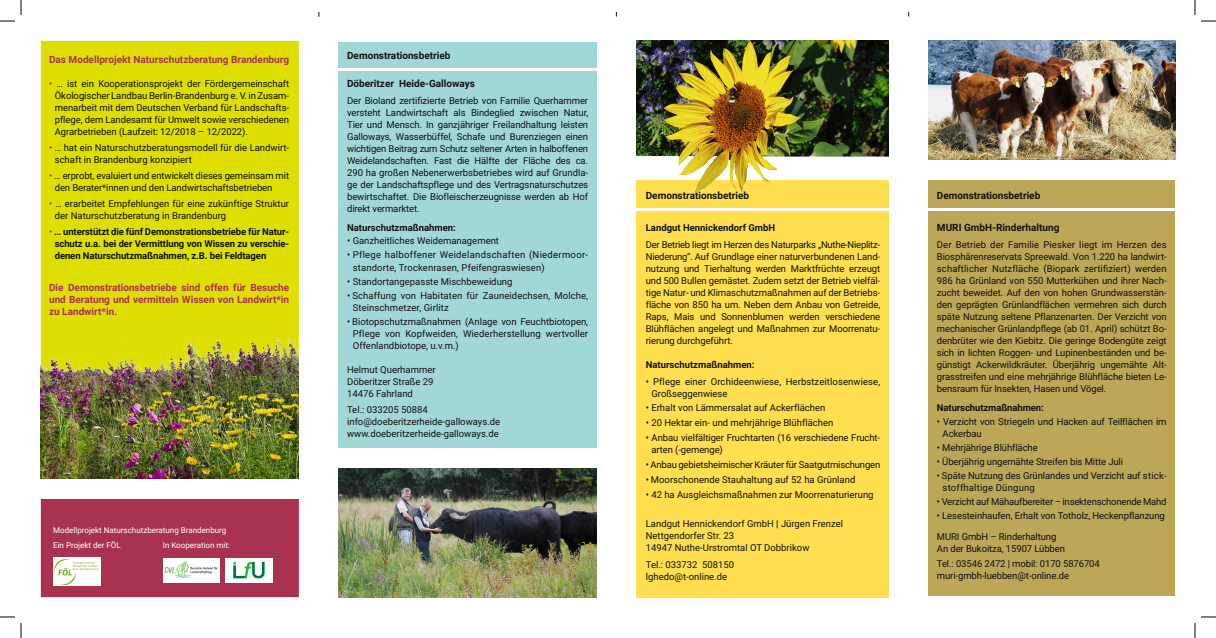
<style>
.page{position:relative;width:1216px;height:638px;background:#fff}
.page>*{position:absolute;margin:0;border:0;box-sizing:border-box;transform-origin:0 0}
.t1{font:700 10px/12px "Roboto";color:#aa3251;text-align:justify}
.t2{font:700 10px "Roboto";color:#11110f}
.t3{font:9.5px/12px "Roboto";color:#11110f}
.t4{font:700 9.5px/12px "Roboto";letter-spacing:-.01em;color:#11110f;text-align:justify}
.t5{font:9.5px "Roboto";letter-spacing:-.02em;color:#11110f}
.t6{font:9.5px/12px "Roboto";letter-spacing:.03em;color:#11110f}
.t7{font:8px/15px "Roboto";color:#fff}
.s1{color:#aa3251}
.s2{font-weight:400;color:#aa3251}
.s3{font-weight:700}
</style>
<div class="page">
<div style="left:636px;top:180px;width:252px;height:416px;background:#ffde4f"></div>
<div style="left:928px;top:171px;width:247px;height:424px;background:#bba757"></div>
<img style="left:928px;top:41px;width:247px;height:119px">
<div style="left:338px;top:42px;width:258px;height:420px;background:#a2d7d8"></div>
<img style="left:338px;top:468px;width:258px;height:128px">
<div style="left:331px;top:447px;width:274px;height:20px;background:#fff"></div>
<img style="left:636px;top:41px;width:252px;height:153px">
<div style="left:903px;top:160px;width:274px;height:20px;background:#fff"></div>
<div style="left:41px;top:41px;width:258px;height:293px;background:#dedf00"></div>
<div style="left:41px;top:499px;width:258px;height:97px;background:#aa3251"></div>
<div style="left:53px;top:557px;width:48px;height:28px;background:#fff"></div>
<img style="left:54px;top:559px;width:45px;height:24px">
<div style="left:226px;top:557px;width:47px;height:25px;background:#fff"></div>
<div style="left:163px;top:557px;width:56px;height:25px;background:#fff"></div>
<img style="left:165px;top:560px;width:53px;height:17px">
<img style="left:233px;top:562px;width:32px;height:17px">
<img style="left:41px;top:334px;width:258px;height:145px">
<hr style="left:338px;top:68px;width:274px;height:3px;background:#fff">
<hr style="left:634px;top:208px;width:274px;height:3px;background:#fff">
<hr style="left:908px;top:208px;width:274px;height:3px;background:#fff">
<svg style="left:1201px;top:20px;width:15px;height:2px"></svg>
<svg style="left:1201px;top:616px;width:15px;height:1px"></svg>
<svg style="left:0;top:0;width:22px;height:22px"></svg>
<svg style="left:0;top:616px;width:22px;height:21px"></svg>
<svg style="left:1194px;top:0;width:1px;height:15px"></svg>
<svg style="left:1194px;top:623px;width:1px;height:14px"></svg>
<p class="t1" style="left:49px;top:53px;width:241px">Das Modellprojekt Naturschutzberatung Brandenburg</p>
<p class="t3" style="left:55px;top:77px;width:236px;text-align:justify;text-indent:-6px"><span class="s1">•</span> … ist ein Kooperationsprojekt der Fördergemeinschaft Ökologischer Landbau Berlin-Brandenburg e. V. in Zusam&shy;menarbeit mit dem Deutschen Verband für Landschafts&shy;pflege, dem Landesamt für Umwelt sowie verschiedenen Agrarbetrieben (Laufzeit: 12/2018 – 12/2022).</p>
<p class="t3" style="left:55px;top:141px;width:236px;text-indent:-6px"><span class="s1">•</span> … hat ein Naturschutzberatungsmodell für die Landwirt&shy;schaft in Brandenburg konzipiert</p>
<p class="t3" style="left:55px;top:169px;width:236px;text-indent:-6px"><span class="s1">•</span> … erprobt, evaluiert und entwickelt dieses gemeinsam mit den Berater*innen und den Landwirtschaftsbetrieben</p>
<p class="t3" style="left:55px;top:197px;width:236px;text-indent:-6px"><span class="s1">•</span> … erarbeitet Empfehlungen für eine zukünftige Struktur der Naturschutzberatung in Brandenburg</p>
<p class="t4" style="left:55px;top:225px;width:236px;text-indent:-6px"><span class="s2">•</span> … unterstützt die fünf Demonstrationsbetriebe für Natur&shy;schutz u.a. bei der Vermittlung von Wissen zu verschie&shy;denen Naturschutzmaßnahmen, z.B. bei Feldtagen</p>
<p class="t1" style="left:49px;top:281px;width:242px">Die Demonstrationsbetriebe sind offen für Besuche und Beratung und vermitteln Wissen von Landwirt*in zu Landwirt*in.</p>
<p class="t7" style="left:53px;top:522px;width:175px">Modellprojekt Naturschutzberatung Brandenburg<br>Ein Projekt der FÖL</p>
<p class="t7" style="left:163px;top:537px;width:69px">In Kooperation mit:</p>
<p class="t2" style="left:347px;top:49px;width:105px">Demonstrationsbetrieb</p>
<p class="t2" style="left:347px;top:77px;width:129px">Döberitzer Heide-Galloways</p>
<p class="t3" style="left:347px;top:94px;width:243px;text-align:justify">Der Bioland zertifizierte Betrieb von Familie Querhammer versteht Landwirtschaft als Bindeglied zwischen Natur, Tier und Mensch. In ganzjähriger Freilandhaltung leisten Galloways, Wasserbüffel, Schafe und Burenziegen einen wichtigen Beitrag zum Schutz seltener Arten in halboffenen Weidelandschaften. Fast die Hälfte der Fläche des ca.<br>290 ha großen Nebenerwerbsbetriebes wird auf Grundla&shy;ge der Landschaftspflege und des Vertragsnaturschutzes bewirtschaftet. Die Biofleischerzeugnisse werden ab Hof direkt vermarktet.</p>
<p class="t4" style="left:347px;top:221px;width:110px">Naturschutzmaßnahmen:</p>
<p class="t3" style="left:347px;top:234px;width:153px">• Ganzheitliches Weidemanagement</p>
<p class="t6" style="left:353px;top:248px;width:237px;text-indent:-6px">• Pflege halboffener Weidelandschaften (Niedermoor&shy;standorte, Trockenrasen, Pfeifengraswiesen)</p>
<p class="t3" style="left:347px;top:274px;width:167px">• Standortangepasste Mischbeweidung</p>
<p class="t3" style="left:353px;top:288px;width:237px;text-indent:-6px">• Schaffung von Habitaten für Zauneidechsen, Molche,<br>Steinschmetzer, Girlitz</p>
<p class="t3" style="left:353px;top:314px;width:237px;text-align:justify;text-indent:-6px">• Biotopschutzmaßnahmen (Anlage von Feuchtbiotopen, Pflege von Kopfweiden, Wiederherstellung wertvoller Offenlandbiotope, u.v.m.)</p>
<p class="t3" style="left:347px;top:362px;width:90px">Helmut Querhammer<br>Döberitzer Straße 29<br>14476 Fahrland</p>
<p class="t3" style="left:347px;top:402px;width:155px">Tel.: 033205 50884 info@doeberitzerheide-galloways.de www.doeberitzerheide-galloways.de</p>
<p class="t2" style="left:646px;top:188px;width:105px">Demonstrationsbetrieb</p>
<p class="t4" style="left:646px;top:221px;width:131px">Landgut Hennickendorf GmbH</p>
<p class="t3" style="left:646px;top:238px;width:236px;text-align:justify">Der Betrieb liegt im Herzen des Naturparks „Nuthe-Nieplitz-Niederung“. Auf Grundlage einer naturverbundenen Land&shy;nutzung und Tierhaltung werden Marktfrüchte erzeugt und 500 Bullen gemästet. Zudem setzt der Betrieb vielfäl&shy;tige Natur- und Klimaschutzmaßnahmen auf der Betriebs&shy;fläche von 850 ha um. Neben dem Anbau von Getreide, Raps, Mais und Sonnenblumen werden verschiedene Blühflächen angelegt und Maßnahmen zur Moorrenatu&shy;rierung durchgeführt.</p>
<p class="t4" style="left:646px;top:358px;width:110px">Naturschutzmaßnahmen:</p>
<p class="t3" style="left:651px;top:375px;width:230px;text-indent:-6px">• Pflege einer Orchideenwiese, Herbstzeitlosenwiese,<br>Großseggenwiese</p>
<p class="t3" style="left:646px;top:401px;width:181px">• Erhalt von Lämmersalat auf Ackerflächen</p>
<p class="t3" style="left:646px;top:416px;width:189px">• 20 Hektar ein- und mehrjährige Blühflächen</p>
<p class="t3" style="left:651px;top:431px;width:230px;text-indent:-6px">• Anbau vielfältiger Fruchtarten (16 verschiedene Frucht&shy;arten (-gemenge)</p>
<p class="t5" style="left:646px;top:458px;width:236px">• Anbau gebietsheimischer Kräuter für Saatgutmischungen</p>
<p class="t3" style="left:646px;top:473px;width:211px">• Moorschonende Stauhaltung auf 52 ha Grünland</p>
<p class="t3" style="left:646px;top:488px;width:229px">• 42 ha Ausgleichsmaßnahmen zur Moorrenaturierung</p>
<p class="t3" style="left:646px;top:517px;width:199px">Landgut Hennickendorf GmbH <span class="s3">|</span> Jürgen Frenzel<br>Nettgendorfer Str. 23<br>14947 Nuthe-Urstromtal OT Dobbrikow</p>
<p class="t3" style="left:646px;top:558px;width:90px">Tel.: 033732 508150 lghedo@t-online.de</p>
<p class="t2" style="left:937px;top:188px;width:105px">Demonstrationsbetrieb</p>
<p class="t2" style="left:937px;top:220px;width:124px">MURI GmbH-Rinderhaltung</p>
<p class="t3" style="left:937px;top:238px;width:231px;text-align:justify">Der Betrieb der Familie Piesker liegt im Herzen des Biosphärenreservats Spreewald. Von 1.220 ha landwirt&shy;schaftlicher Nutzfläche (Biopark zertifiziert) werden 986 ha Grünland von 550 Mutterkühen und ihrer Nach&shy;zucht beweidet. Auf den von hohen Grundwasserstän&shy;den geprägten Grünlandflächen vermehren sich durch späte Nutzung seltene Pflanzenarten. Der Verzicht von mechanischer Grünlandpflege (ab 01. April) schützt Bo&shy;denbrüter wie den Kiebitz. Die geringe Bodengüte zeigt sich in lichten Roggen- und Lupinenbeständen und be&shy;günstigt Ackerwildkräuter. Überjährig ungemähte Alt&shy;grasstreifen und eine mehrjährige Blühfläche bieten Le&shy;bensraum für Insekten, Hasen und Vögel.</p>
<p class="t4" style="left:937px;top:401px;width:108px">Naturschutzmaßnahmen:</p>
<p class="t3" style="left:942px;top:415px;width:225px;text-indent:-6px">• Verzicht von Striegeln und Hacken auf Teilflächen im<br>Ackerbau</p>
<p class="t3" style="left:937px;top:441px;width:102px">• Mehrjährige Blühfläche</p>
<p class="t3" style="left:937px;top:455px;width:188px">• Überjährig ungemähte Streifen bis Mitte Juli</p>
<p class="t3" style="left:942px;top:469px;width:225px;text-indent:-6px">• Späte Nutzung des Grünlandes und Verzicht auf stick&shy;stoffhaltige Düngung</p>
<p class="t5" style="left:937px;top:495px;width:231px">• Verzicht auf Mähaufbereiter – insektenschonende Mahd</p>
<p class="t3" style="left:937px;top:509px;width:229px">• Lesesteinhaufen, Erhalt von Totholz, Heckenpflanzung</p>
<p class="t3" style="left:937px;top:530px;width:130px">MURI GmbH – Rinderhaltung<br>An der Bukoitza, 15907 Lübben</p>
<p class="t3" style="left:937px;top:557px;width:164px">Tel.: 03546 2472 | mobil: 0170 5876704 muri-gmbh-luebben@t-online.de</p>
</div>
